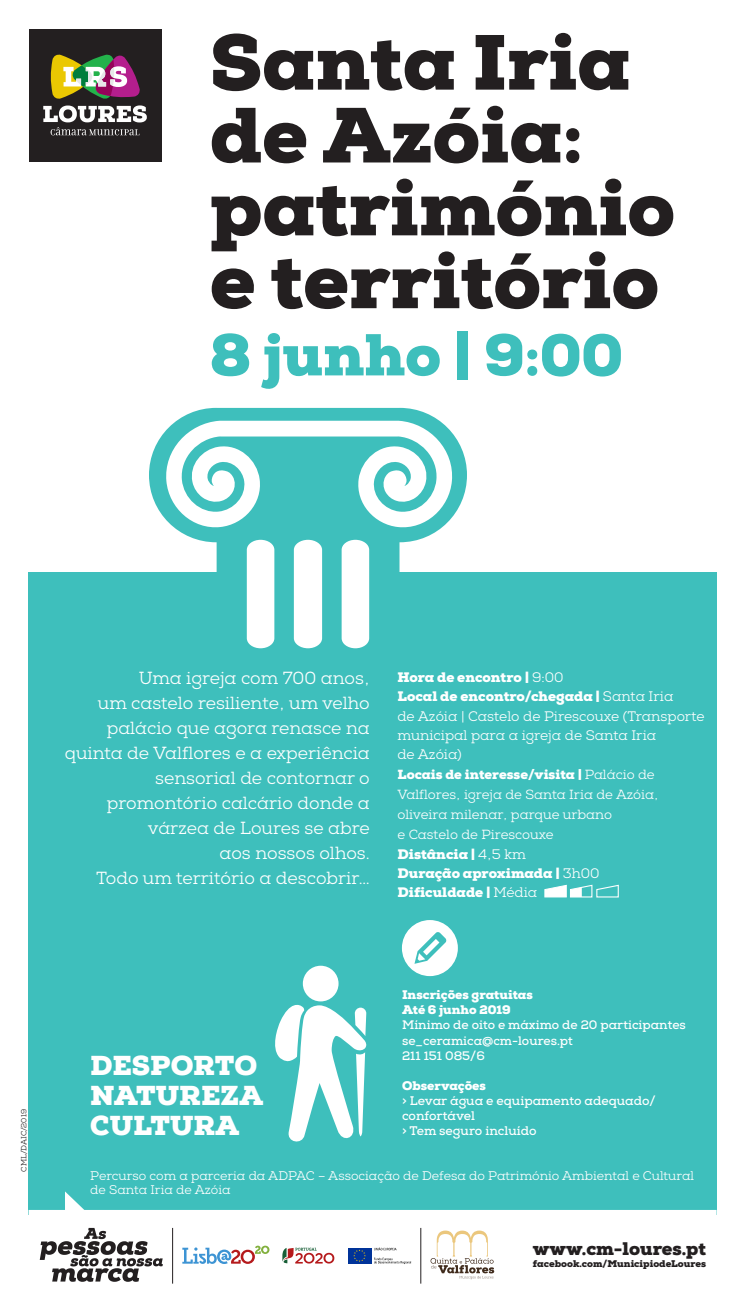
<style>
.page{position:relative;width:745px;height:1312px;background:#fff}
.page>*{position:absolute;margin:0;border:0;box-sizing:border-box;transform-origin:0 0}
.t1{font:900 78px "Nexa Slab";color:#231f20}
.t2{font:900 58.88px "Nexa Slab";color:#3ebfbc}
.t3{font:900 27.38px "Nexa Slab";color:#fff}
.t4{font:900 18.12px "Nexa Slab";color:#231f20}
.t5{font:17.5px/25px "Nexa Slab";color:#fff;text-align:right}
.t6{font:900 13.75px "Nexa Slab";color:#fff}
.t7{font:13.75px/19.4px "Nexa Slab";color:#fff}
.t8{font:13.25px/20px "Nexa Slab";color:#fff}
.t9{font:12.5px/13.8px "Nexa Slab";color:#fff}
.t10{font:700 12.5px/15px "Nexa Slab";color:#fff}
.t11{font:900 12.5px "Nexa Slab";color:#fff}
.t12{font:700 12.38px "Nexa Slab";color:#fff}
.t13{font:900 9.75px "Nexa Slab";color:#231f20}
.t14{font:7.5px "Nexa Slab";color:#231f20}
.s1{font-weight:400}
.s2{font-weight:900}
</style>
<div class="page">
<div style="left:28px;top:571px;width:688px;height:643px;background:#3ebfbc"></div>
<svg style="left:149px;top:408px;width:317px;height:241px"></svg>
<svg style="left:163px;top:420px;width:291px;height:110px"></svg>
<div style="left:247px;top:539px;width:27px;height:109px;background:#fff"></div>
<div style="left:294px;top:539px;width:28px;height:109px;background:#fff"></div>
<svg style="left:341px;top:539px;width:28px;height:109px"></svg>
<div style="left:29px;top:29px;width:132px;height:132px;background:#231f20"></div>
<svg style="left:43px;top:105px;width:104px;height:30px"></svg>
<svg style="left:50px;top:54px;width:90px;height:45px"></svg>
<div style="left:401px;top:919px;width:56px;height:56px;background:#fff;border-radius:50%"></div>
<svg style="left:414px;top:932px;width:32px;height:31px"></svg>
<div style="left:302px;top:965px;width:36px;height:36px;background:#fff;border-radius:50%"></div>
<svg style="left:275px;top:1001px;width:91px;height:141px"></svg>
<svg style="left:544px;top:884px;width:75px;height:13px"></svg>
<svg style="left:29px;top:1191px;width:687px;height:83px"></svg>
<svg style="left:40px;top:1227px;width:123px;height:54px"></svg>
<svg style="left:182px;top:1245px;width:87px;height:18px"></svg>
<div style="left:347px;top:1247px;width:24px;height:16px;background:#039"></div>
<svg style="left:353px;top:1249px;width:12px;height:12px"></svg>
<svg style="left:282px;top:1247px;width:52px;height:16px"></svg>
<svg style="left:374px;top:1257px;width:37px;height:6px"></svg>
<svg style="left:374px;top:1246px;width:22px;height:3px"></svg>
<svg style="left:430px;top:1230px;width:64px;height:48px"></svg>
<hr style="left:172px;top:1227px;width:1px;height:56px;background:#231f20">
<hr style="left:420px;top:1227px;width:1px;height:56px;background:#231f20">
<p class="t1" style="left:210px;top:13px;width:422px">Santa Iria</p>
<p class="t1" style="left:210px;top:86px;width:374px">de Azóia:</p>
<p class="t1" style="left:210px;top:158px;width:466px">património</p>
<p class="t1" style="left:210px;top:231px;width:450px">e território</p>
<p class="t2" style="left:210px;top:317px;width:414px">8 junho | 9:00</p>
<p class="t14" style="left:19px;top:1171px;width:64px;rotate:-90deg">CML/DAIC/2019</p>
<p class="t5" style="left:139px;top:666px;width:232px">Uma igreja com 700 anos,</p>
<p class="t5" style="left:65px;top:691px;width:306px">um castelo resiliente, um velho palácio que agora renasce na quinta de Valflores e a experiência sensorial de contornar o promontório calcário donde a várzea de Loures se abre</p>
<p class="t5" style="left:219px;top:841px;width:152px">aos nossos olhos.</p>
<p class="t5" style="left:96px;top:866px;width:275px">Todo um território a descobrir…</p>
<p class="t6" style="left:397px;top:668px;width:167px">Hora de encontro | <span class="s1">9:00</span></p>
<p class="t6" style="left:397px;top:687px;width:277px">Local de encontro/chegada | <span class="s1">Santa Iria</span></p>
<p class="t7" style="left:397px;top:706px;width:308px">de Azóia | Castelo de Pirescouxe (Transporte municipal para a igreja de Santa Iria</p>
<p class="t7" style="left:397px;top:745px;width:66px">de Azóia)</p>
<p class="t8" style="left:397px;top:765px;width:262px"><span class="s2">Locais de interesse/visita |</span> Palácio de<br>Valflores, igreja de Santa Iria de Azóia, oliveira milenar, parque urbano</p>
<p class="t8" style="left:397px;top:825px;width:157px">e Castelo de Pirescouxe</p>
<p class="t6" style="left:397px;top:845px;width:130px">Distância | <span class="s1">4,5 km</span></p>
<p class="t6" style="left:397px;top:864px;width:203px">Duração aproximada | <span class="s1">3h00</span></p>
<p class="t6" style="left:397px;top:883px;width:141px">Dificuldade | <span class="s1">Média</span></p>
<p class="t3" style="left:90px;top:1048px;width:168px">DESPORTO</p>
<p class="t3" style="left:90px;top:1077px;width:174px">NATUREZA</p>
<p class="t3" style="left:90px;top:1107px;width:151px">CULTURA</p>
<p class="t11" style="left:402px;top:986px;width:132px">Inscrições gratuitas</p>
<p class="t11" style="left:402px;top:1001px;width:110px">Até 6 junho 2019</p>
<p class="t12" style="left:402px;top:1017px;width:285px">Mínimo de oito e máximo de 20 participantes</p>
<p class="t12" style="left:402px;top:1032px;width:172px">se_ceramica@cm-loures.pt</p>
<p class="t12" style="left:402px;top:1047px;width:84px">211 151 085/6</p>
<p class="t11" style="left:402px;top:1077px;width:85px">Observações</p>
<p class="t10" style="left:402px;top:1093px;width:255px">&gt; Levar água e equipamento adequado/ confortável</p>
<p class="t10" style="left:402px;top:1123px;width:136px">&gt; Tem seguro incluído</p>
<p class="t9" style="left:90px;top:1169px;width:605px">Percurso com a parceria da ADPAC – Associação de Defesa do Património Ambiental e Cultural de Santa Iria de Azóia</p>
<p class="t4" style="left:532px;top:1236px;width:174px">www.cm-loures.pt</p>
<p class="t13" style="left:532px;top:1257px;width:174px">facebook.com/MunicipiodeLoures</p>
</div>
